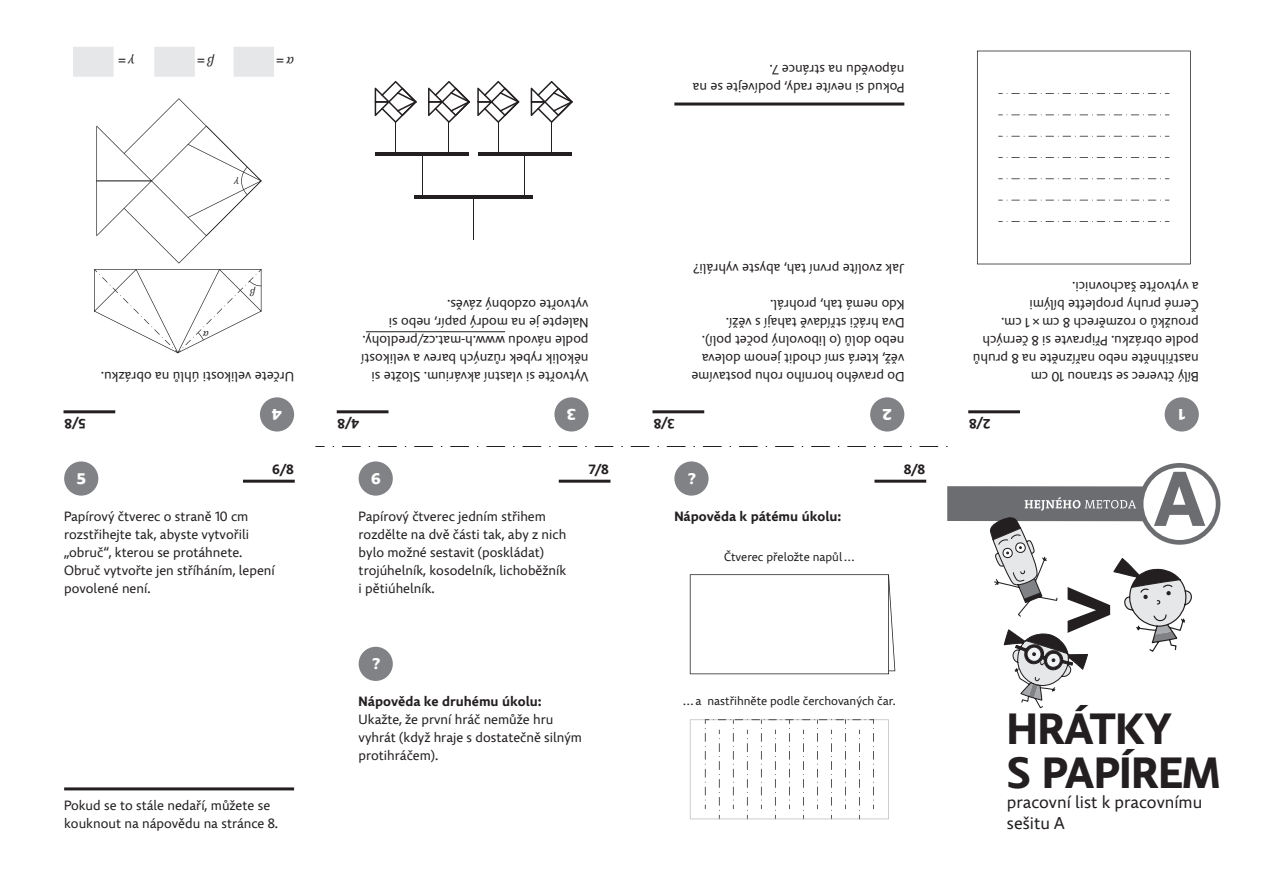
<style>
.page{position:relative;width:1263px;height:893px;background:#fff}
.page>*{position:absolute;margin:0;border:0;box-sizing:border-box;transform-origin:0 0}
.t1{font:700 43.8px/43.8px "Comenia Sans";color:#231f20}
.číslování_úloh{font:700 21px "Comenia Sans";color:#fff}
.t2{font:17.1px/20.5px "Comenia Sans";color:#231f20}
.t3{font:13.5px/18px "Comenia Sans";color:#231f20}
.t4{font:700 13.5px "Comenia Sans";color:#231f20}
.t5{font:italic 13.5px "Cambria";color:#231f20}
.t6{font:12px "Comenia Sans";color:#231f20}
.t7{font:italic 10.2px "Cambria";color:#231f20}
.s1{font-family:"Comenia Sans";font-style:normal}
</style>
<div class="page">
<div style="left:947px;top:486px;width:232px;height:35px;background:#6c6d70"></div>
<svg style="left:989px;top:463px;width:231px;height:246px"></svg>
<svg style="left:977px;top:51px;width:214px;height:213px"></svg>
<svg style="left:998px;top:221px;width:171px;height:1px"></svg>
<svg style="left:998px;top:178px;width:171px;height:1px"></svg>
<svg style="left:998px;top:200px;width:171px;height:1px"></svg>
<svg style="left:998px;top:136px;width:171px;height:1px"></svg>
<svg style="left:998px;top:157px;width:171px;height:1px"></svg>
<svg style="left:998px;top:93px;width:171px;height:1px"></svg>
<svg style="left:998px;top:115px;width:171px;height:1px"></svg>
<hr style="left:366px;top:331px;width:139px;height:1px;background:#231f20">
<div style="left:234px;top:47px;width:40px;height:30px;background:#e6e7e9"></div>
<div style="left:154px;top:47px;width:41px;height:30px;background:#e6e7e9"></div>
<div style="left:73px;top:47px;width:41px;height:30px;background:#e6e7e9"></div>
<hr style="left:64px;top:787px;width:230px;height:3px;background:#231f20">
<hr style="left:674px;top:103px;width:230px;height:3px;background:#231f20">
<div style="left:1165px;top:397px;width:34px;height:34px;background:#808285;border-radius:50%"></div>
<div style="left:260px;top:397px;width:34px;height:34px;background:#808285;border-radius:50%"></div>
<div style="left:870px;top:397px;width:34px;height:34px;background:#808285;border-radius:50%"></div>
<div style="left:64px;top:461px;width:34px;height:35px;background:#808285;border-radius:50%"></div>
<div style="left:554px;top:397px;width:35px;height:34px;background:#808285;border-radius:50%"></div>
<div style="left:674px;top:461px;width:34px;height:35px;background:#808285;border-radius:50%"></div>
<div style="left:359px;top:647px;width:34px;height:34px;background:#808285;border-radius:50%"></div>
<div style="left:359px;top:461px;width:34px;height:35px;background:#808285;border-radius:50%"></div>
<svg style="left:94px;top:269px;width:167px;height:84px"></svg>
<svg style="left:96px;top:98px;width:165px;height:165px"></svg>
<svg style="left:690px;top:574px;width:205px;height:100px"></svg>
<svg style="left:690px;top:719px;width:199px;height:100px"></svg>
<hr style="left:243px;top:480px;width:52px;height:3px;background:#231f20">
<hr style="left:968px;top:410px;width:52px;height:3px;background:#231f20">
<hr style="left:874px;top:480px;width:52px;height:3px;background:#231f20">
<hr style="left:652px;top:410px;width:52px;height:3px;background:#231f20">
<hr style="left:559px;top:480px;width:51px;height:3px;background:#231f20">
<hr style="left:337px;top:410px;width:51px;height:3px;background:#231f20">
<hr style="left:64px;top:410px;width:51px;height:3px;background:#231f20">
<hr style="left:415px;top:195px;width:118px;height:3px;background:#231f20">
<hr style="left:478px;top:152px;width:94px;height:3px;background:#231f20">
<svg style="left:477px;top:81px;width:42px;height:42px"></svg>
<hr style="left:498px;top:122px;width:1px;height:32px;background:#231f20">
<svg style="left:531px;top:81px;width:42px;height:42px"></svg>
<hr style="left:551px;top:122px;width:1px;height:32px;background:#231f20">
<hr style="left:525px;top:154px;width:1px;height:43px;background:#231f20">
<hr style="left:375px;top:152px;width:94px;height:3px;background:#231f20">
<svg style="left:375px;top:81px;width:42px;height:42px"></svg>
<hr style="left:395px;top:122px;width:1px;height:32px;background:#231f20">
<svg style="left:428px;top:81px;width:42px;height:42px"></svg>
<hr style="left:449px;top:122px;width:1px;height:32px;background:#231f20">
<hr style="left:422px;top:154px;width:1px;height:43px;background:#231f20">
<hr style="left:473px;top:197px;width:1px;height:43px;background:#231f20">
<svg style="left:316px;top:446px;width:631px;height:1px"></svg>
<p class="t5" style="left:135px;top:71px;width:18px;rotate:-180deg">γ<span class="s1">=</span></p>
<p class="t5" style="left:214px;top:71px;width:19px;rotate:-180deg">β<span class="s1">=</span></p>
<p class="t5" style="left:294px;top:71px;width:19px;rotate:-180deg">α<span class="s1">=</span></p>
<p class="t7" style="left:239px;top:189px;width:6px;rotate:-180deg">γ</p>
<p class="t7" style="left:209px;top:341px;width:7px;rotate:-180deg">α</p>
<p class="t7" style="left:255px;top:299px;width:7px;rotate:-180deg">β</p>
<p class="t3" style="left:294px;top:386px;width:195px;rotate:-180deg">Určete velikosti úhlů na obrázku.</p>
<p class="t3" style="left:904px;top:96px;width:213px;rotate:-180deg">Pokud si nevíte rady, podívejte se na nápovědu na stránce 7.</p>
<p class="t3" style="left:904px;top:278px;width:212px;rotate:-180deg">Jak zvolíte první tah, abyste vyhráli?</p>
<p class="t3" style="left:589px;top:386px;width:229px;rotate:-180deg">Vytvořte si vlastní akvárium. Složte si několik rybek různých barev a velikostí podle návodu www.h-mat.cz/predlohy.<br>Nalepte je na modrý papír, nebo si vytvořte ozdobný závěs.</p>
<p class="t3" style="left:904px;top:386px;width:214px;rotate:-180deg">Do pravého horního rohu postavíme věž, která smí chodit jenom doleva nebo dolů (o libovolný počet polí).<br>Dva hráči střídavě tahají s věží.<br>Kdo nemá tah, prohrál.</p>
<p class="t3" style="left:1199px;top:386px;width:227px;rotate:-180deg">Bílý čtverec se stranou 10 cm nastřihněte nebo nařízněte na 8 pruhů podle obrázku. Připravte si 8 černých proužků o rozměrech 8 cm × 1 cm.<br>Černé pruhy propleťte bílými<br>a vytvořte šachovnici.</p>
<p class="číslování_úloh" style="left:576px;top:430px;width:10px;rotate:-180deg">3</p>
<p class="číslování_úloh" style="left:282px;top:430px;width:12px;rotate:-180deg">4</p>
<p class="číslování_úloh" style="left:892px;top:430px;width:12px;rotate:-180deg">2</p>
<p class="číslování_úloh" style="left:1185px;top:430px;width:9px;rotate:-180deg">1</p>
<p class="t4" style="left:86px;top:433px;width:23px;rotate:-180deg">5/8</p>
<p class="t4" style="left:359px;top:433px;width:23px;rotate:-180deg">4/8</p>
<p class="t4" style="left:674px;top:433px;width:22px;rotate:-180deg">3/8</p>
<p class="t4" style="left:990px;top:433px;width:23px;rotate:-180deg">2/8</p>
<p class="číslování_úloh" style="left:77px;top:463px;width:11px">5</p>
<p class="t4" style="left:272px;top:460px;width:23px">6/8</p>
<p class="číslování_úloh" style="left:371px;top:463px;width:12px">6</p>
<p class="t4" style="left:589px;top:460px;width:21px">7/8</p>
<p class="číslování_úloh" style="left:688px;top:463px;width:9px">?</p>
<p class="t3" style="left:64px;top:507px;width:212px">Papírový čtverec o straně 10 cm rozstřihejte tak, abyste vytvořili „obruč“, kterou se protáhnete.<br>Obruč vytvořte jen stříháním, lepení povolené není.</p>
<p class="t4" style="left:674px;top:507px;width:169px">Nápověda k pátému úkolu:</p>
<p class="t3" style="left:359px;top:507px;width:209px">Papírový čtverec jedním střihem rozdělte na dvě části tak, aby z nich bylo možné sestavit (poskládat) trojúhelník, kosodelník, lichoběžník i pětiúhelník.</p>
<p class="t6" style="left:724px;top:550px;width:132px">Čtverec přeložte napůl …</p>
<p class="t4" style="left:904px;top:460px;width:23px">8/8</p>
<p class="t3" style="left:64px;top:797px;width:216px">Pokud se to stále nedaří, můžete se kouknout na nápovědu na stránce 8.</p>
<p class="číslování_úloh" style="left:372px;top:649px;width:9px">?</p>
<p class="t4" style="left:359px;top:693px;width:185px">Nápověda ke druhému úkolu:</p>
<p class="t3" style="left:359px;top:711px;width:225px">Ukažte, že první hráč nemůže hru vyhrát (když hraje s dostatečně silným protihráčem).</p>
<p class="t6" style="left:683px;top:694px;width:214px">… a nastřihněte podle čerchovaných čar.</p>
<p class="t1" style="left:1007px;top:708px;width:215px">HRÁTKY<br>S PAPÍREM</p>
<p class="t2" style="left:1007px;top:793px;width:197px">pracovní list k pracovnímu sešitu A</p>
</div>
